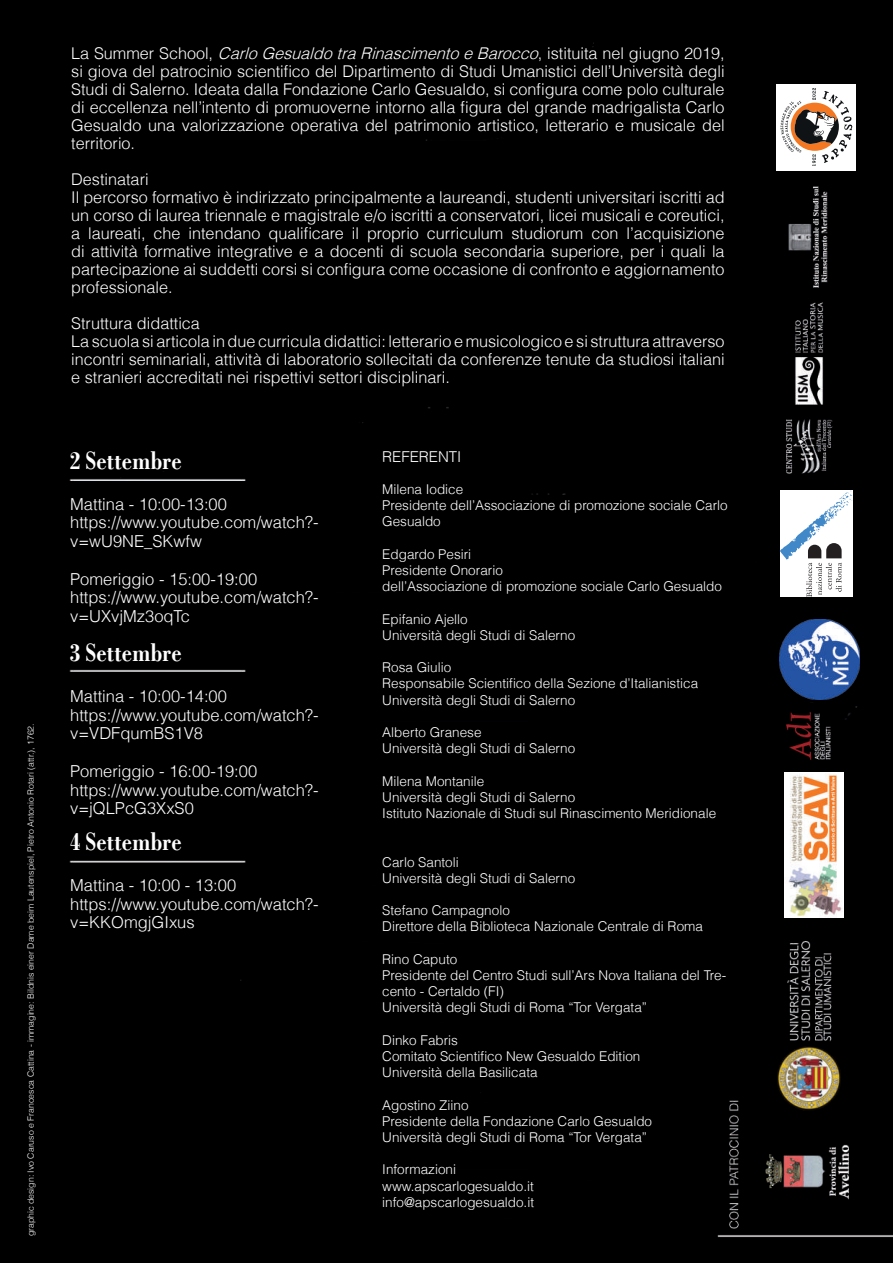
<style>
.page{position:relative;width:893px;height:1263px;background:#000}
.page>*{position:absolute;margin:0;border:0;box-sizing:border-box;transform-origin:0 0}
.t1{font:700 condensed 27px "Bodoni LT";color:#fff}
.t2{font:300 16.5px/18.8px "Helvetica LT";color:#fff}
.t3{font:300 16.2px/18px "Helvetica LT";color:#fff}
.t4{font:300 15px "Helvetica LT";color:#fff}
.t5{font:300 13.5px/16.2px "Helvetica LT";color:#fff}
.t6{font:300 8.7px "Helvetica LT";color:#fff}
.s1{font-style:italic}
</style>
<div class="page">
<img style="left:784px;top:772px;width:59px;height:146px">
<svg style="left:780px;top:491px;width:73px;height:106px"></svg>
<img style="left:780px;top:620px;width:79px;height:79px">
<div style="left:777px;top:84px;width:79px;height:86px;background:#fff"></div>
<svg style="left:780px;top:88px;width:72px;height:78px"></svg>
<p class="t6" style="left:25px;top:1236px;width:515px;rotate:-90deg">graphic design: Ivo Caruso e Francesca Cattina - immagine: Bildnis einer Dame beim Lautenspiel, Pietro Antonio Rotari (attr.), 1762.</p>
<p class="t3" style="left:71px;top:44px;width:655px;text-align:justify">L a S u m m e r S c h o o l , <span class="s1">CarloGesualdotraRinascimentoeBarocco</span>, i s t i t u i t a n e l g i u g n o 2 0 1 9 , si giova del patrocinio scientifico del Dipartimento di Studi Umanistici dell’Università degli Studi di Salerno. Ideata dalla Fondazione Carlo Gesualdo, si configura come polo culturale di eccellenza nell’intento di promuoverne intorno alla figura del grande madrigalista Carlo Gesualdo una valorizzazione operativa del patrimonio artistico, letterario e musicale del territorio.</p>
<p class="t3" style="left:71px;top:170px;width:655px">Destinatari<br>Il percorso formativo è indirizzato principalmente a laureandi, studenti universitari iscritti ad un corso di laurea triennale e magistrale e/o iscritti a conservatori, licei musicali e coreutici, a laureati, che intendano qualificare il proprio curriculum studiorum con l’acquisizione di attività formative integrative e a docenti di scuola secondaria superiore, per i quali la partecipazione ai suddetti corsi si configura come occasione di confronto e aggiornamento professionale.</p>
<p class="t3" style="left:71px;top:314px;width:655px">Struttura didattica<br>La scuola si articola in due curricula didattici: letterario e musicologico e si struttura attraverso incontri seminariali, attività di laboratorio sollecitati da conferenze tenute da studiosi italiani e stranieri accreditati nei rispettivi settori disciplinari.</p>
<h1 class="t1" style="left:70px;top:446px;width:113px">2 Settembre</h1>
<p class="t2" style="left:70px;top:494px;width:250px">Mattina - 10:00-13:00 https://www.youtube.com/watch?- v=wU9NE_SKwfw</p>
<p class="t2" style="left:70px;top:569px;width:250px">Pomeriggio - 15:00-19:00 https://www.youtube.com/watch?- v=UXvjMz3oqTc</p>
<h1 class="t1" style="left:70px;top:638px;width:113px">3 Settembre</h1>
<p class="t2" style="left:70px;top:686px;width:250px">Mattina - 10:00-14:00 https://www.youtube.com/watch?- v=VDFqumBS1V8</p>
<p class="t2" style="left:70px;top:761px;width:250px">Pomeriggio - 16:00-19:00 https://www.youtube.com/watch?- v=jQLPcG3XxS0</p>
<h1 class="t1" style="left:70px;top:827px;width:113px">4 Settembre</h1>
<p class="t2" style="left:70px;top:875px;width:250px">Mattina - 10:00 - 13:00 https://www.youtube.com/watch?- v=KKOmgjGIxus</p>
<p class="t4" style="left:382px;top:447px;width:81px">REFERENTI</p>
<p class="t5" style="left:382px;top:481px;width:347px">Milena Iodice<br>Presidente dell’Associazione di promozione sociale Carlo<br>Gesualdo</p>
<p class="t5" style="left:382px;top:545px;width:341px">Edgardo Pesiri<br>Presidente Onorario<br>dell’Associazione di promozione sociale Carlo Gesualdo</p>
<p class="t5" style="left:382px;top:610px;width:195px">Epifanio Ajello<br>Università degli Studi di Salerno</p>
<p class="t5" style="left:382px;top:659px;width:317px">Rosa Giulio<br>Responsabile Scientifico della Sezione d’Italianistica<br>Università degli Studi di Salerno</p>
<p class="t5" style="left:382px;top:724px;width:195px">Alberto Granese<br>Università degli Studi di Salerno</p>
<p class="t5" style="left:382px;top:772px;width:335px">Milena Montanile<br>Università degli Studi di Salerno<br>Istituto Nazionale di Studi sul Rinascimento Meridionale</p>
<p class="t5" style="left:382px;top:853px;width:195px">Carlo Santoli<br>Università degli Studi di Salerno</p>
<p class="t5" style="left:382px;top:902px;width:322px">Stefano Campagnolo<br>Direttore della Biblioteca Nazionale Centrale di Roma</p>
<p class="t5" style="left:382px;top:950px;width:345px">Rino Caputo<br>Presidente del Centro Studi sull’Ars Nova Italiana del Tre&shy;cento - Certaldo (FI)<br>Università degli Studi di Roma “Tor Vergata”</p>
<p class="t5" style="left:382px;top:1031px;width:260px">Dinko Fabris<br>Comitato Scientifico New Gesualdo Edition<br>Università della Basilicata</p>
<p class="t5" style="left:382px;top:1096px;width:271px">Agostino Ziino<br>Presidente della Fondazione Carlo Gesualdo<br>Università degli Studi di Roma “Tor Vergata”</p>
<p class="t5" style="left:382px;top:1161px;width:153px">Informazioni www.apscarlogesualdo.it info@apscarlogesualdo.it</p>
</div>
